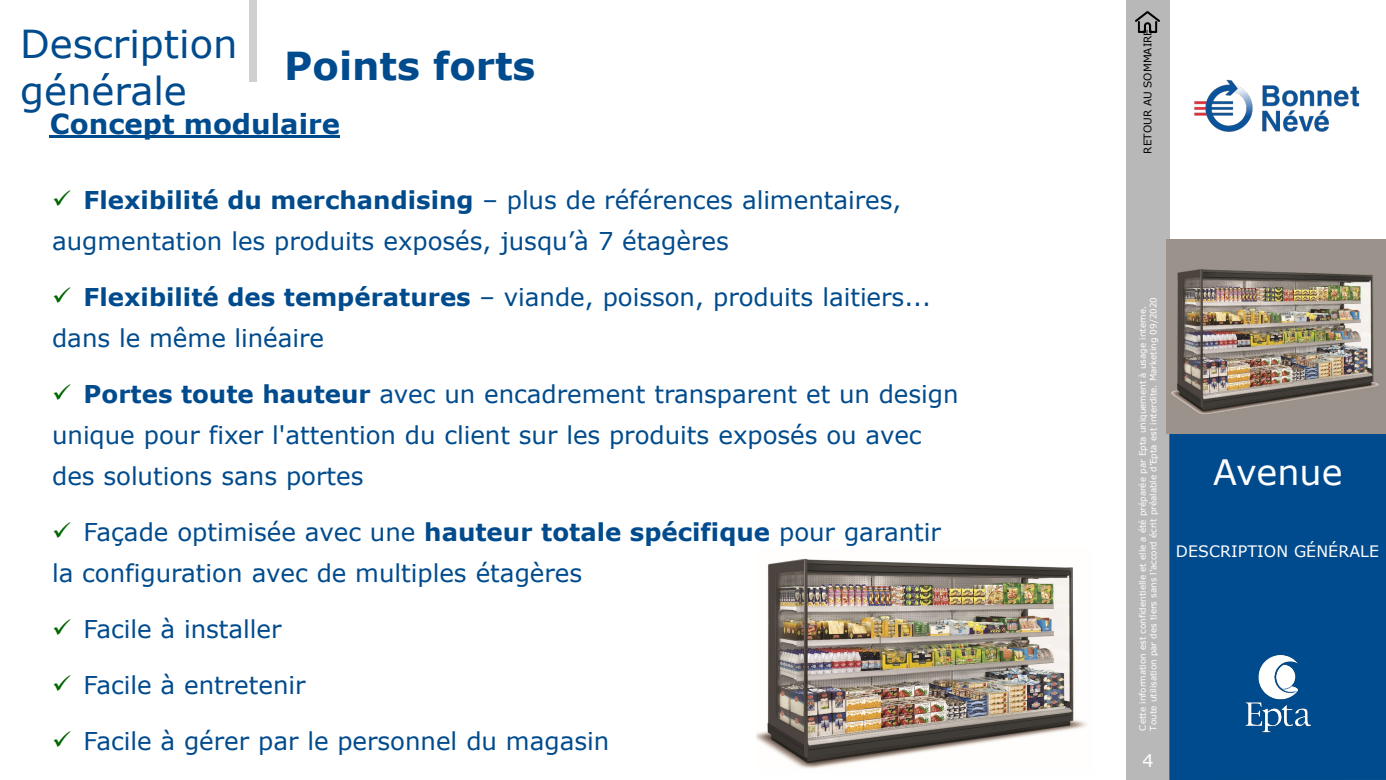
<style>
.page{position:relative;width:1386px;height:780px;background:#fff}
.page>*{position:absolute;margin:0;border:0;box-sizing:border-box;transform-origin:0 0}
.t1{font:38.5px/46.2px "Verdana";color:#004b8d}
.t2{font:700 38.5px "Verdana";color:#004b8d}
.t3{font:35px "Verdana";color:#fff}
.t4{font:700 27.47px "Verdana";color:#004b8d}
.t5{font:24.5px/41.1px "Verdana";color:#004b8d}
.t6{font:17.5px "Verdana";color:#fff}
.t7{font:15.75px "Verdana";letter-spacing:.005em;color:#fff}
.t8{font:10.5px "Verdana";color:#000}
.t9{font:8.75px/10.5px "Verdana";letter-spacing:.005em;color:#fff}
.s1{color:#060}
.s2{font-weight:700}
</style>
<div class="page">
<div style="left:1126px;top:0;width:43px;height:779px;background:#b8b8b8"></div>
<div style="left:1169px;top:433px;width:216px;height:346px;background:#004b8d"></div>
<img style="left:1245px;top:655px;width:67px;height:78px">
<img style="left:1135px;top:12px;width:24px;height:21px">
<img style="left:1166px;top:239px;width:219px;height:194px">
<img style="left:1169px;top:0;width:191px;height:215px">
<div style="left:250px;top:0;width:7px;height:82px;background:#cfd0d1"></div>
<hr style="left:50px;top:135px;width:290px;height:3px;background:#004b8d">
<img style="left:756px;top:558px;width:331px;height:211px">
<h1 class="t1" style="left:20px;top:21px;width:219px">Description générale</h1>
<h1 class="t2" style="left:284px;top:39px;width:253px">Points forts</h1>
<p class="t4" style="left:50px;top:104px;width:291px">Concept modulaire</p>
<p class="t5" style="left:52px;top:179px;width:850px"><span class="s1">✓</span> <span class="s2">Flexibilité du merchandising</span> – plus de références alimentaires, augmentation les produits exposés, jusqu’à 7 étagères</p>
<p class="t5" style="left:52px;top:276px;width:880px"><span class="s1">✓</span> <span class="s2">Flexibilité des températures</span> – viande, poisson, produits laitiers... dans le même linéaire</p>
<p class="t5" style="left:52px;top:373px;width:908px"><span class="s1">✓</span> <span class="s2">Portes toute hauteur</span> avec un encadrement transparent et un design unique pour fixer l'attention du client sur les produits exposés ou avec des solutions sans portes</p>
<p class="t5" style="left:52px;top:511px;width:890px"><span class="s1">✓</span> Façade optimisée avec une <span class="s2">hauteur totale spécifique</span> pour garantir la configuration avec de multiples étagères</p>
<p class="t5" style="left:52px;top:608px;width:231px"><span class="s1">✓</span> Facile à installer</p>
<p class="t5" style="left:52px;top:664px;width:255px"><span class="s1">✓</span> Facile à entretenir</p>
<p class="t5" style="left:52px;top:720px;width:558px"><span class="s1">✓</span> Facile à gérer par le personnel du magasin</p>
<p class="t8" style="left:1140px;top:153px;width:126px;rotate:-90deg">RETOUR AU SOMMAIRE</p>
<p class="t9" style="left:1137px;top:730px;width:434px;rotate:-90deg">Cette information est confidentielle et elle a été préparée par Epta uniquement à usage interne.<br>Toute utilisation par des tiers sans l’accord écrit préalable d’Epta est interdite. Marketing 09/2020</p>
<p class="t6" style="left:1142px;top:748px;width:13px">4</p>
<h2 class="t3" style="left:1212px;top:448px;width:131px">Avenue</h2>
<p class="t7" style="left:1175px;top:539px;width:205px">DESCRIPTION GÉNÉRALE</p>
</div>
